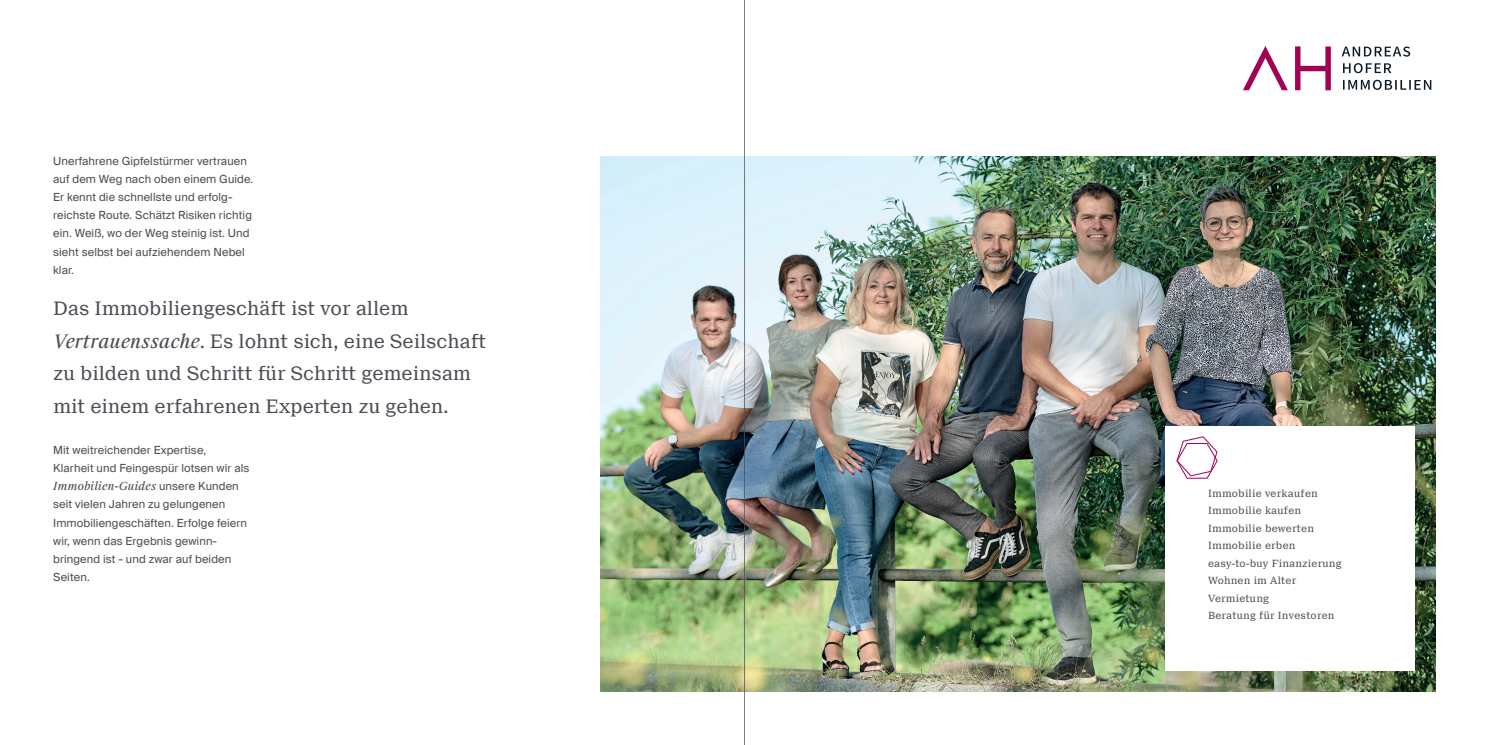
<style>
.page{position:relative;width:1489px;height:745px;background:#fff}
.page>*{position:absolute;margin:0;border:0;box-sizing:border-box;transform-origin:0 0}
.t1{font:18.75px "Suisse Neue";color:#4d4e56}
.t2{font:11.25px/18.1px "Suisse Intl";letter-spacing:.01em;color:#4d4e56}
.t3{font:10px "Suisse Neue";letter-spacing:.025em;color:#4d4e56}
.s1{font-family:"Suisse Works";font-style:italic}
</style>
<div class="page">
<img style="left:601px;top:156px;width:834px;height:535px">
<svg style="left:1243px;top:46px;width:44px;height:44px"></svg>
<svg style="left:1295px;top:46px;width:35px;height:44px"></svg>
<svg style="left:1341px;top:46px;width:68px;height:11px"></svg>
<svg style="left:1343px;top:63px;width:48px;height:10px"></svg>
<svg style="left:1343px;top:80px;width:88px;height:10px"></svg>
<div style="left:1164px;top:426px;width:250px;height:244px;background:#fff"></div>
<svg style="left:1176px;top:436px;width:41px;height:42px"></svg>
<hr style="left:744px;top:0;width:1px;height:744px;background:#4d4e56">
<p class="t2" style="left:53px;top:152px;width:202px">Unerfahrene Gipfelstürmer vertrauen auf dem Weg nach oben einem Guide.<br>Er kennt die schnellste und erfolg&shy;reichste Route. Schätzt Risiken richtig ein. Weiß, wo der Weg steinig ist. Und sieht selbst bei aufziehendem Nebel klar.</p>
<p class="t1" style="left:53px;top:297px;width:357px">Das Immobiliengeschäft ist vor allem</p>
<p class="t1" style="left:53px;top:329px;width:434px"><span class="s1">Vertrauenssache.</span> Es lohnt sich, eine Seilschaft</p>
<p class="t1" style="left:53px;top:362px;width:419px">zu bilden und Schritt für Schritt gemeinsam</p>
<p class="t1" style="left:53px;top:394px;width:397px">mit einem erfahrenen Experten zu gehen.</p>
<p class="t2" style="left:53px;top:441px;width:154px">Mit weitreichender Expertise,</p>
<p class="t2" style="left:53px;top:459px;width:198px">Klarheit und Feingespür lotsen wir als<br><span class="s1">Immobilien-Guides</span> unsere Kunden seit vielen Jahren zu gelungenen</p>
<p class="t2" style="left:53px;top:513px;width:195px">Immobiliengeschäften. Erfolge feiern wir, wenn das Ergebnis gewinn-</p>
<p class="t2" style="left:53px;top:549px;width:180px">bringend ist - und zwar auf beiden<br>Seiten.</p>
<p class="t3" style="left:1207px;top:486px;width:111px">Immobilie verkaufen</p>
<p class="t3" style="left:1207px;top:504px;width:95px">Immobilie kaufen</p>
<p class="t3" style="left:1207px;top:521px;width:107px">Immobilie bewerten</p>
<p class="t3" style="left:1207px;top:539px;width:89px">Immobilie erben</p>
<p class="t3" style="left:1207px;top:556px;width:135px">easy-to-buy Finanzierung</p>
<p class="t3" style="left:1207px;top:574px;width:90px">Wohnen im Alter</p>
<p class="t3" style="left:1207px;top:591px;width:62px">Vermietung</p>
<p class="t3" style="left:1207px;top:609px;width:128px">Beratung für Investoren</p>
</div>
